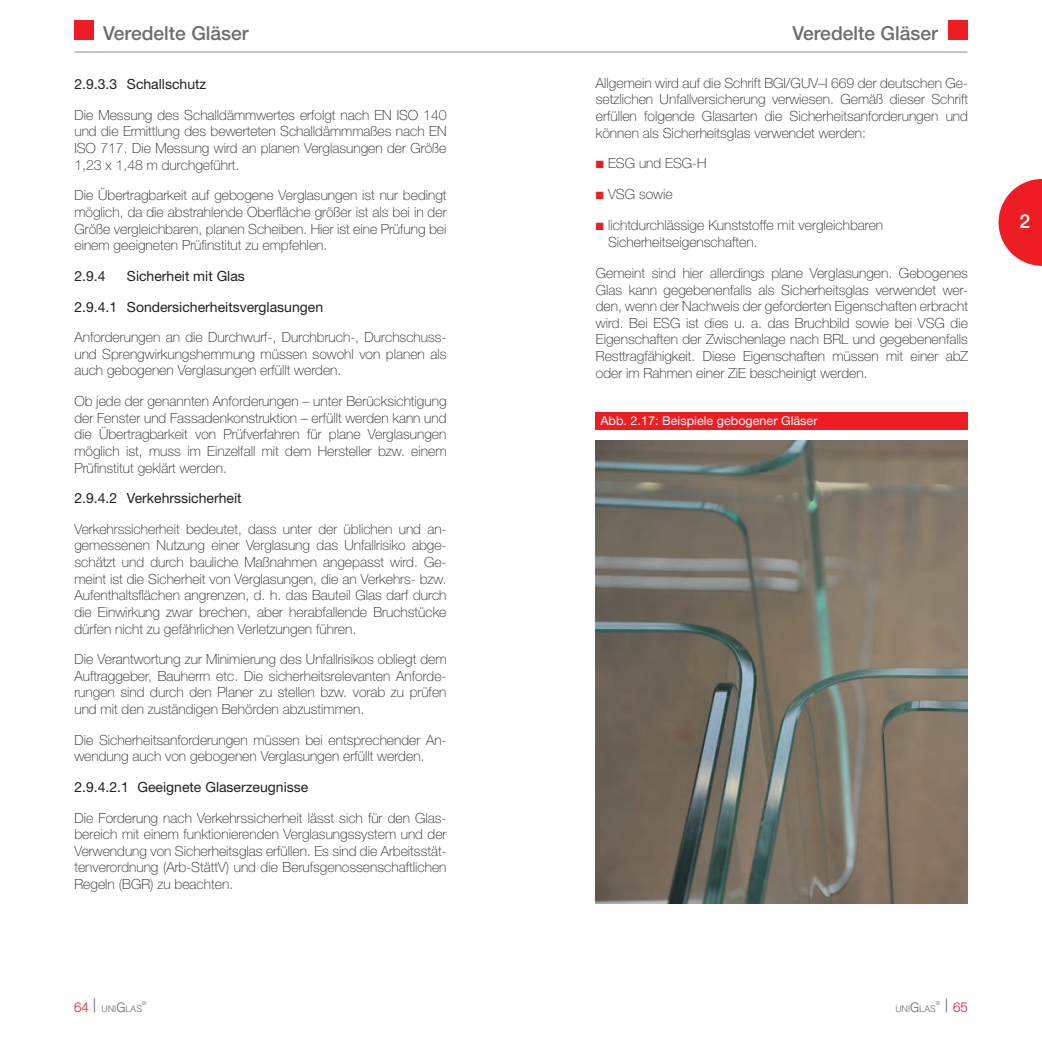
<style>
.page{position:relative;width:1042px;height:1042px;background:#fff}
.page>*{position:absolute;margin:0;border:0;box-sizing:border-box;transform-origin:0 0}
.t1{font:500 19.25px "Helvetica Neue";color:#6c6d70}
.t2{font:500 19.25px "Helvetica Neue";color:#fff}
.t3{font:100 14px/16.6px "Helvetica Neue";color:#231f20;text-align:justify}
.t4{font:14px/30.6px "Helvetica Neue";color:#231f20}
.t5{font:300 13.3px "Akzidenz Grotesk";color:#ee1d23}
.t6{font:12.25px "Helvetica Neue";color:#fff}
.t7{font:300 9.28px "Akzidenz Grotesk";color:#6c6d70}
.t8{font:300 5.42px "Akzidenz Grotesk";color:#6c6d70}
.s1{color:#ee1d23}
.s2{font-size:13.3px;color:#ee1d23}
.s3{font-size:18.55px}
.s4{font-size:13.3px}
.s5{font-size:18.55px;color:#6c6d70}
</style>
<div class="page">
<div style="left:74px;top:20px;width:20px;height:20px;background:#ee1d23"></div>
<div style="left:947px;top:20px;width:20px;height:20px;background:#ee1d23"></div>
<hr style="left:74px;top:51px;width:893px;height:2px;background:#bcbdc0">
<svg style="left:998px;top:179px;width:44px;height:87px"></svg>
<div style="left:595px;top:412px;width:372px;height:17px;background:#ee1d23"></div>
<img style="left:595px;top:440px;width:372px;height:463px">
<h1 class="t1" style="left:103px;top:21px;width:147px">Veredelte Gläser</h1>
<h1 class="t1" style="left:792px;top:21px;width:147px">Veredelte Gläser</h1>
<p class="t4" style="left:74px;top:69px;width:133px">2.9.3.3 Schallschutz</p>
<p class="t3" style="left:74px;top:106px;width:374px">Die Messung des Schalldämmwertes erfolgt nach EN ISO 140 und die Ermittlung des bewerteten Schalldämmmaßes nach EN ISO 717. Die Messung wird an planen Verglasungen der Größe 1,23 x 1,48 m durchgeführt.</p>
<p class="t3" style="left:74px;top:187px;width:374px">Die Übertragbarkeit auf gebogene Verglasungen ist nur bedingt möglich, da die abstrahlende Oberfläche größer ist als bei in der Größe vergleichbaren, planen Scheiben. Hier ist eine Prüfung bei einem geeigneten Prüfinstitut zu empfehlen.</p>
<p class="t4" style="left:74px;top:260px;width:33px">2.9.4</p>
<p class="t4" style="left:74px;top:260px;width:250px;text-indent:52px">Sicherheit mit Glas<br>2.9.4.1 Sondersicherheitsverglasungen</p>
<p class="t3" style="left:74px;top:329px;width:374px">Anforderungen an die Durchwurf-, Durchbruch-, Durchschuss&shy;und Sprengwirkungshemmung müssen sowohl von planen als auch gebogenen Verglasungen erfüllt werden.</p>
<p class="t3" style="left:74px;top:393px;width:374px">Ob jede der genannten Anforderungen – unter Berücksichtigung der Fenster und Fassadenkonstruktion – erfüllt werden kann und die Übertragbarkeit von Prüfverfahren für plane Verglasungen möglich ist, muss im Einzelfall mit dem Hersteller bzw. einem Prüfinstitut geklärt werden.</p>
<p class="t4" style="left:74px;top:483px;width:169px">2.9.4.2 Verkehrssicherheit</p>
<p class="t3" style="left:74px;top:520px;width:374px">Verkehrssicherheit bedeutet, dass unter der üblichen und an&shy;gemessenen Nutzung einer Verglasung das Unfallrisiko abge&shy;schätzt und durch bauliche Maßnahmen angepasst wird. Ge&shy;meint ist die Sicherheit von Verglasungen, die an Verkehrs- bzw.<br>Aufenthaltsflächen angrenzen, d. h. das Bauteil Glas darf durch die Einwirkung zwar brechen, aber herabfallende Bruchstücke dürfen nicht zu gefährlichen Verletzungen führen.</p>
<p class="t3" style="left:74px;top:651px;width:374px">Die Verantwortung zur Minimierung des Unfallrisikos obliegt dem Auftraggeber, Bauherrn etc. Die sicherheitsrelevanten Anforde&shy;rungen sind durch den Planer zu stellen bzw. vorab zu prüfen und mit den zuständigen Behörden abzustimmen.</p>
<p class="t3" style="left:74px;top:731px;width:374px">Die Sicherheitsanforderungen müssen bei entsprechender An&shy;wendung auch von gebogenen Verglasungen erfüllt werden.</p>
<p class="t4" style="left:74px;top:771px;width:235px">2.9.4.2.1 Geeignete Glaserzeugnisse</p>
<p class="t3" style="left:74px;top:809px;width:374px">Die Forderung nach Verkehrssicherheit lässt sich für den Glas&shy;bereich mit einem funktionierenden Verglasungssystem und der Verwendung von Sicherheitsglas erfüllen. Es sind die Arbeitsstät&shy;tenverordnung (Arb-StättV) und die Berufsgenossenschaftlichen Regeln (BGR) zu beachten.</p>
<p class="t3" style="left:596px;top:75px;width:374px">Allgemein wird auf die Schrift BGI/GUV–I 669 der deutschen Ge&shy;setzlichen Unfallversicherung verwiesen. Gemäß dieser Schrift erfüllen folgende Glasarten die Sicherheitsanforderungen und können als Sicherheitsglas verwendet werden:</p>
<p class="t3" style="left:596px;top:155px;width:112px"><span class="s1">■</span> ESG und ESG-H</p>
<p class="t3" style="left:596px;top:186px;width:78px"><span class="s1">■</span> VSG sowie</p>
<p class="t3" style="left:608px;top:216px;width:277px;line-height:17.5px;text-indent:-12px"><span class="s1">■</span> lichtdurchlässige Kunststoffe mit vergleichbaren<br>Sicherheitseigenschaften.</p>
<p class="t3" style="left:596px;top:264px;width:374px">Gemeint sind hier allerdings plane Verglasungen. Gebogenes Glas kann gegebenenfalls als Sicherheitsglas verwendet wer&shy;den, wenn der Nachweis der geforderten Eigenschaften erbracht wird. Bei ESG ist dies u. a. das Bruchbild sowie bei VSG die Eigenschaften der Zwischenlage nach BRL und gegebenenfalls Resttragfähigkeit. Diese Eigenschaften müssen mit einer abZ oder im Rahmen einer ZiE bescheinigt werden.</p>
<p class="t6" style="left:600px;top:414px;width:219px">Abb. 2.17: Beispiele gebogener Gläser</p>
<p class="t7" style="left:74px;top:1003px;width:70px"><span class="s2">64</span> <span class="s3">|</span> UNI<span class="s4">G</span>LAS</p>
<p class="t8" style="left:142px;top:1000px;width:6px">®</p>
<p class="t7" style="left:895px;top:1003px;width:42px">UNI<span class="s4">G</span>LAS</p>
<p class="t8" style="left:936px;top:1000px;width:6px">®</p>
<p class="t5" style="left:944px;top:999px;width:25px"><span class="s5">|</span> 65</p>
<h1 class="t2" style="left:1019px;top:209px;width:12px">2</h1>
</div>
